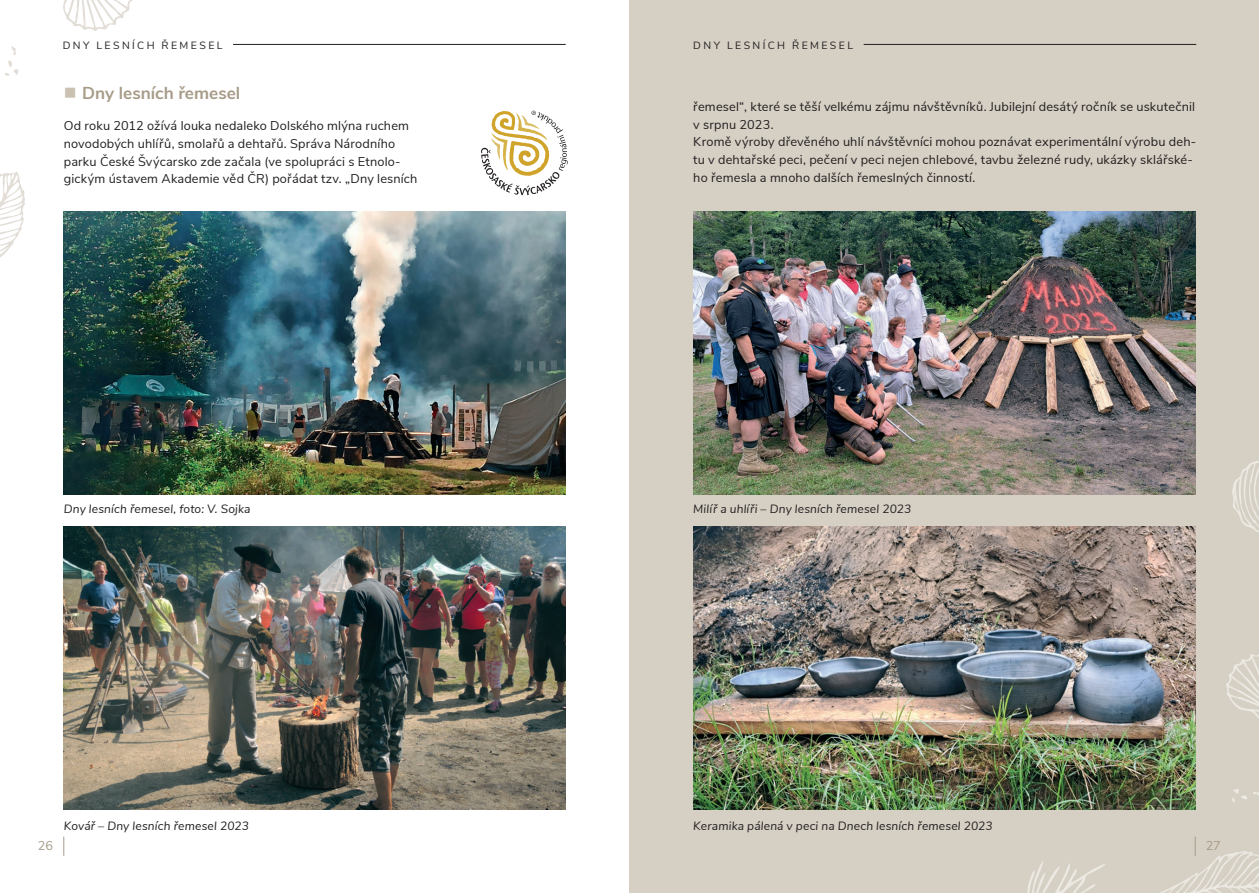
<style>
.page{position:relative;width:1259px;height:893px;background:#fff}
.page>*{position:absolute;margin:0;border:0;box-sizing:border-box;transform-origin:0 0}
.t1{font:700 17.25px "Nunito Sans";color:#a89c89}
.t2{font:12.75px/17.9px "Nunito Sans";letter-spacing:.01em;color:#231f20}
.t3{font:12.75px "Nunito Sans";color:#a89c89}
.t4{font:italic 12px "Nunito Sans";letter-spacing:.015em;color:#231f20}
.t5{font:10.5px "Nunito Sans";letter-spacing:.23em;color:#231f20}
.s1{color:#cac1b3}
</style>
<div class="page">
<div style="left:629px;top:0;width:630px;height:893px;background:#d5cfc4"></div>
<img style="left:64px;top:212px;width:502px;height:283px">
<img style="left:64px;top:527px;width:502px;height:283px">
<hr style="left:233px;top:44px;width:333px;height:1px;background:#231f20">
<hr style="left:863px;top:44px;width:333px;height:1px;background:#231f20">
<svg style="left:63px;top:837px;width:1px;height:19px"></svg>
<img style="left:693px;top:212px;width:502px;height:283px">
<img style="left:693px;top:527px;width:502px;height:283px">
<svg style="left:0;top:172px;width:25px;height:86px"></svg>
<svg style="left:5px;top:46px;width:13px;height:30px"></svg>
<svg style="left:63px;top:0;width:70px;height:31px"></svg>
<svg style="left:1226px;top:654px;width:33px;height:64px"></svg>
<svg style="left:1232px;top:461px;width:27px;height:72px"></svg>
<svg style="left:1232px;top:789px;width:27px;height:13px"></svg>
<svg style="left:1027px;top:862px;width:78px;height:31px"></svg>
<svg style="left:1160px;top:837px;width:99px;height:56px"></svg>
<svg style="left:481px;top:110px;width:87px;height:85px"></svg>
<p class="t5" style="left:63px;top:38px;width:161px">DNY LESNÍCH ŘEMESEL</p>
<p class="t5" style="left:693px;top:38px;width:161px">DNY LESNÍCH ŘEMESEL</p>
<h1 class="t1" style="left:64px;top:82px;width:178px"><span class="s1">■</span> Dny lesních řemesel</h1>
<p class="t2" style="left:64px;top:117px;width:355px">Od roku 2012 ožívá louka nedaleko Dolského mlýna ruchem novodobých uhlířů, smolařů a dehtařů. Správa Národního parku České Švýcarsko zde začala (ve spolupráci s Etnolo&shy;gickým ústavem Akademie věd ČR) pořádat tzv. „Dny lesních</p>
<p class="t4" style="left:64px;top:501px;width:188px">Dny lesních řemesel, foto: V. Sojka</p>
<p class="t4" style="left:64px;top:818px;width:187px">Kovář – Dny lesních řemesel 2023</p>
<p class="t2" style="left:693px;top:98px;width:504px">řemesel“, které se těší velkému zájmu návštěvníků. Jubilejní desátý ročník se uskutečnil v srpnu 2023.<br>Kromě výroby dřevěného uhlí návštěvníci mohou poznávat experimentální výrobu deh&shy;tu v dehtařské peci, pečení v peci nejen chlebové, tavbu železné rudy, ukázky sklářské&shy;ho řemesla a mnoho dalších řemeslných činností.</p>
<p class="t4" style="left:693px;top:501px;width:220px">Milíř a uhlíři – Dny lesních řemesel 2023</p>
<p class="t4" style="left:693px;top:818px;width:301px">Keramika pálená v peci na Dnech lesních řemesel 2023</p>
<p class="t3" style="left:38px;top:837px;width:17px">26</p>
<p class="t3" style="left:1205px;top:837px;width:17px">27</p>
</div>
